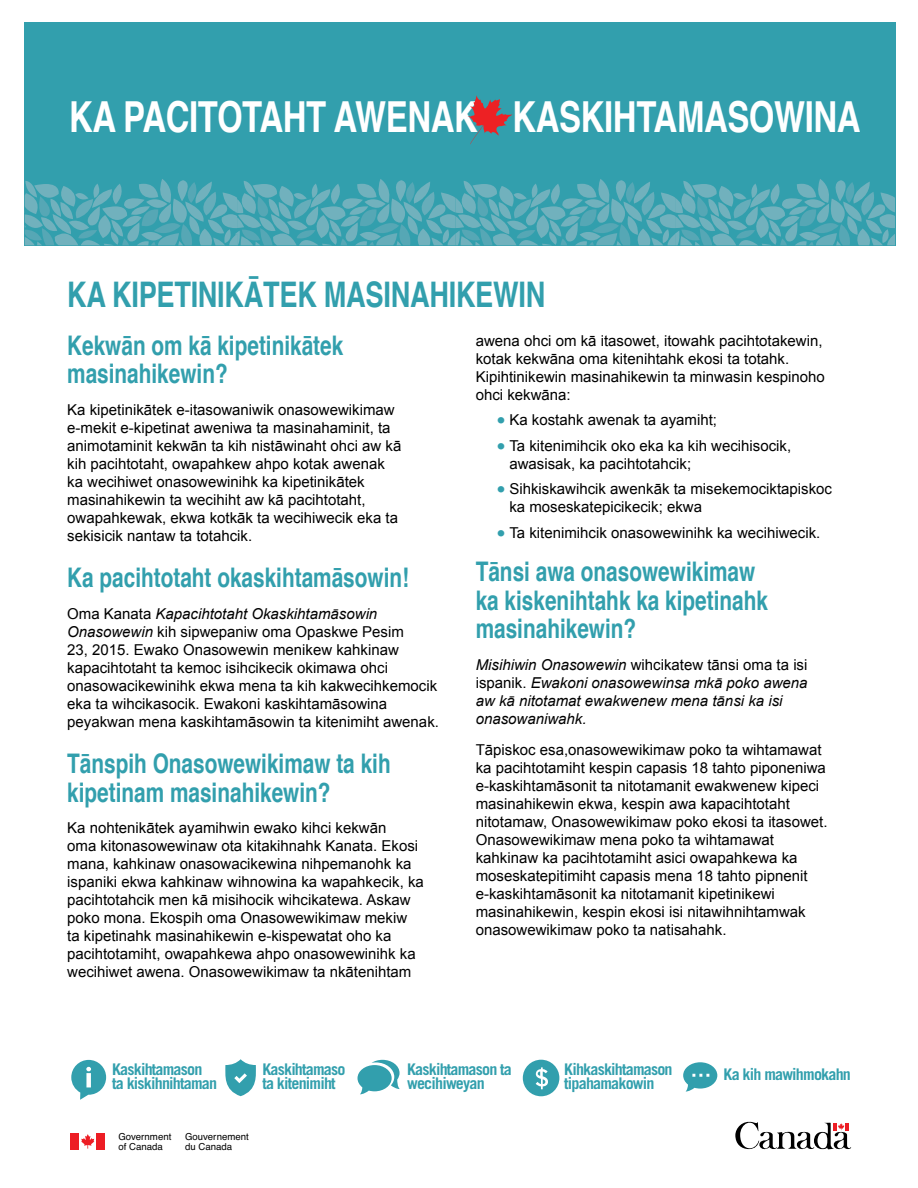
<style>
.page{position:relative;width:918px;height:1188px;background:#fff}
.page>*{position:absolute;margin:0;border:0;box-sizing:border-box;transform-origin:0 0}
.t1{font:700 42.75px "Helvetica";letter-spacing:-.01em;color:#fff;scale:.77 1}
.t2{font:700 35.25px "Helvetica";letter-spacing:-.01em;color:#329fad;scale:.77 1}
.t3{font:700 27px/28.5px "Helvetica";color:#329fad;scale:.77 1}
.t4{font:700 16.05px/13.8px "Trade Gothic LT Std";letter-spacing:-.05em;color:#329fad}
.t5{font:15px/18px "Arial";color:#000}
.t6{font:italic 15px/18px "Arial";color:#000}
.t7{font:9.6px/9.6px "Helvetica";color:#000}
.s1{font-style:italic}
.s2{font-weight:700;font-size:22.5px;color:#329fad}
.s3{font-style:normal}
</style>
<div class="page">
<div style="left:25px;top:22px;width:871px;height:223px;background:#329fad"></div>
<svg style="left:25px;top:179px;width:870px;height:66px"></svg>
<div style="left:71px;top:1133px;width:8px;height:17px;background:#ed1d24"></div>
<div style="left:97px;top:1133px;width:8px;height:17px;background:#ed1d24"></div>
<svg style="left:81px;top:1134px;width:13px;height:15px"></svg>
<svg style="left:735px;top:1121px;width:116px;height:29px"></svg>
<svg style="left:71px;top:1060px;width:35px;height:40px"></svg>
<svg style="left:225px;top:1059px;width:31px;height:37px"></svg>
<svg style="left:358px;top:1060px;width:42px;height:34px"></svg>
<svg style="left:683px;top:1062px;width:34px;height:30px"></svg>
<svg style="left:523px;top:1060px;width:36px;height:36px"></svg>
<svg style="left:468px;top:95px;width:44px;height:49px"></svg>
<h1 class="t1" style="left:69px;top:82px;width:1030px">KA PACITOTAHT AWENAK KASKIHTAMASOWINA</h1>
<h2 class="t2" style="left:67px;top:267px;width:623px">KA KIPETINIKĀTEK MASINAHIKEWIN</h2>
<h3 class="t3" style="left:67px;top:332px;width:360px">Kekwān om kā kipetinikātek masinahikewin?</h3>
<p class="t5" style="left:67px;top:401px;width:336px">Ka kipetinikātek e-itasowaniwik onasowewikimaw e-mekit e-kipetinat aweniwa ta masinahaminit, ta animotaminit kekwān ta kih nistāwinaht ohci aw kā kih pacihtotaht, owapahkew ahpo kotak awenak ka wecihiwet onasowewinihk ka kipetinikātek masinahikewin ta wecihiht aw kā pacihtotaht, owapahkewak, ekwa kotkāk ta wecihiwecik eka ta sekisicik nantaw ta totahcik.</p>
<h3 class="t3" style="left:67px;top:564px;width:446px">Ka pacihtotaht okaskihtamāsowin!</h3>
<p class="t5" style="left:67px;top:605px;width:373px">Oma Kanata <span class="s1">Kapacihtotaht Okaskihtamāsowin Onasowewin</span> kih sipwepaniw oma Opaskwe Pesim<br>23, 2015. Ewako Onasowewin menikew kahkinaw kapacihtotaht ta kemoc isihcikecik okimawa ohci onasowacikewinihk ekwa mena ta kih kakwecihkemocik eka ta wihcikasocik. Ewakoni kaskihtamāsowina peyakwan mena kaskihtamāsowin ta kitenimiht awenak.</p>
<h3 class="t3" style="left:67px;top:750px;width:422px">Tānspih Onasowewikimaw ta kih kipetinam masinahikewin?</h3>
<p class="t5" style="left:67px;top:819px;width:358px">Ka nohtenikātek ayamihwin ewako kihci kekwān<br>oma kitonasowewinaw ota kitakihnahk Kanata. Ekosi mana, kahkinaw onasowacikewina nihpemanohk ka ispaniki ekwa kahkinaw wihnowina ka wapahkecik, ka pacihtotahcik men kā misihocik wihcikatewa. Askaw poko mona. Ekospih oma Onasowewikimaw mekiw<br>ta kipetinahk masinahikewin e-kispewatat oho ka pacihtotamiht, owapahkewa ahpo onasowewinihk ka wecihiwet awena. Onasowewikimaw ta nkātenihtam</p>
<p class="t5" style="left:476px;top:331px;width:351px">awena ohci om kā itasowet, itowahk pacihtotakewin, kotak kekwāna oma kitenihtahk ekosi ta totahk.<br>Kipihtinikewin masinahikewin ta minwasin kespinoho ohci kekwāna:</p>
<p class="t5" style="left:497px;top:411px;width:222px"><span class="s2">•</span> Ka kostahk awenak ta ayamiht;</p>
<p class="t5" style="left:509px;top:436px;width:283px;text-indent:-12px"><span class="s2">•</span> Ta kitenimihcik oko eka ka kih wecihisocik, awasisak, ka pacihtotahcik;</p>
<p class="t5" style="left:509px;top:480px;width:324px;text-indent:-12px"><span class="s2">•</span> Sihkiskawihcik awenkāk ta misekemociktapiskoc ka moseskatepicikecik; ekwa</p>
<p class="t5" style="left:497px;top:523px;width:325px"><span class="s2">•</span> Ta kitenimihcik onasowewinihk ka wecihiwecik.</p>
<h3 class="t3" style="left:476px;top:558px;width:381px">Tānsi awa onasowewikimaw ka kiskenihtahk ka kipetinahk masinahikewin?</h3>
<p class="t6" style="left:476px;top:656px;width:333px">Misihiwin Onasowewin <span class="s3">wihcikatew tānsi oma ta isi ispanik.</span> Ewakoni onasowewinsa mkā poko awena aw kā nitotamat ewakwenew mena tānsi ka isi onasowaniwahk.</p>
<p class="t5" style="left:476px;top:741px;width:353px">Tāpiskoc esa,onasowewikimaw poko ta wihtamawat ka pacihtotamiht kespin capasis 18 tahto piponeniwa e-kaskihtamāsonit ta nitotamanit ewakwenew kipeci masinahikewin ekwa, kespin awa kapacihtotaht nitotamaw, Onasowewikimaw poko ekosi ta itasowet.<br>Onasowewikimaw mena poko ta wihtamawat kahkinaw ka pacihtotamiht asici owapahkewa ka moseskatepitimiht capasis mena 18 tahto pipnenit e-kaskihtamāsonit ka nitotamanit kipetinikewi masinahikewin, kespin ekosi isi nitawihnihtamwak onasowewikimaw poko ta natisahahk.</p>
<p class="t4" style="left:112px;top:1062px;width:106px">Kaskihtamason ta kiskihnihtaman</p>
<p class="t4" style="left:262px;top:1062px;width:85px">Kaskihtamaso ta kitenimiht</p>
<p class="t4" style="left:407px;top:1062px;width:106px">Kaskihtamason ta wecihiweyan</p>
<p class="t4" style="left:564px;top:1062px;width:110px">Kihkaskihtamason tipahamakowin</p>
<p class="t4" style="left:724px;top:1068px;width:129px">Ka kih mawihmokahn</p>
<p class="t7" style="left:118px;top:1132px;width:54px">Government of Canada</p>
<p class="t7" style="left:185px;top:1132px;width:65px">Gouvernement du Canada</p>
</div>
